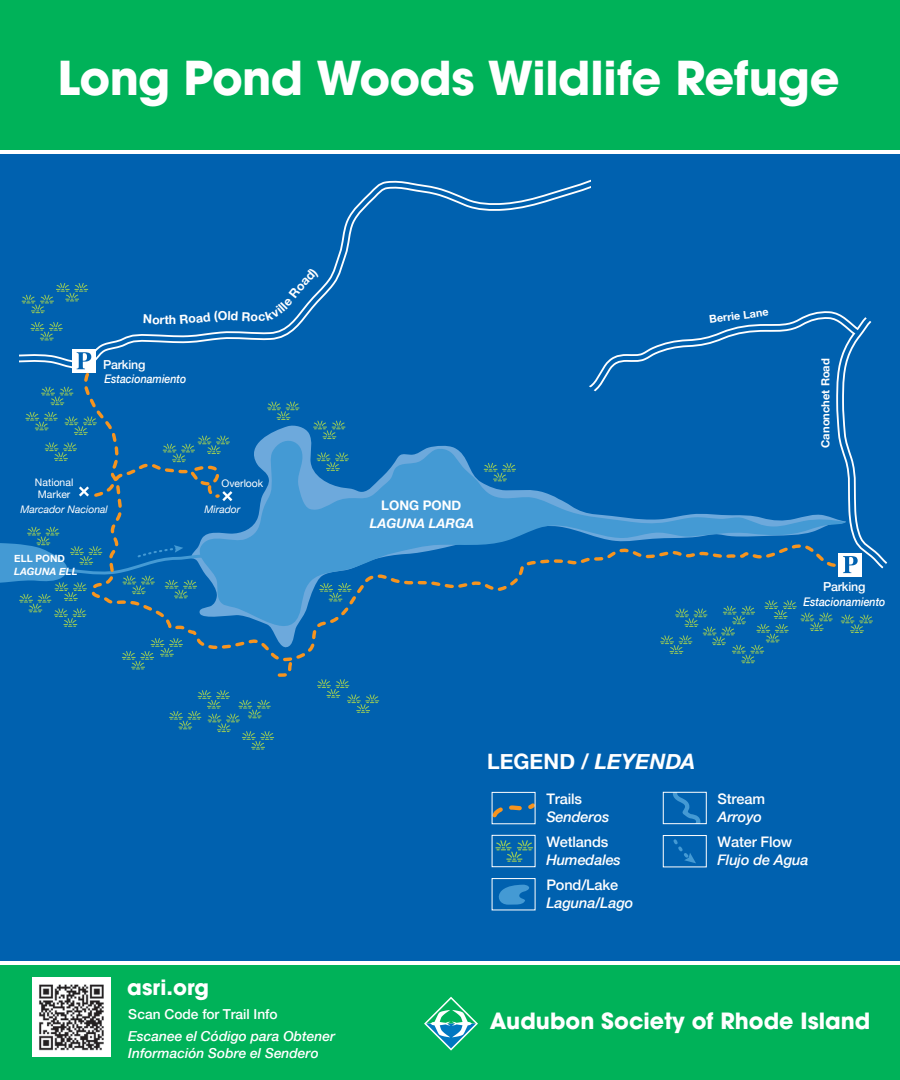
<style>
.page{position:relative;width:900px;height:1080px;background:#0061af}
.page>*{position:absolute;margin:0;border:0;box-sizing:border-box;transform-origin:0 0}
.t1{font:700 46.38px "ITC Avant Garde Pro";letter-spacing:-.015em;color:#fff}
.t2{font:700 22.25px "ITC Avant Garde Pro";color:#fff}
.t3{font:700 21.25px "Helvetica Neue";letter-spacing:.005em;color:#fff}
.t4{font:700 20.88px "ITC Avant Garde Pro";color:#fff}
.t5{font:italic 500 14.5px "Helvetica Neue";letter-spacing:-.01em;color:#fff}
.t6{font:500 14.5px "Helvetica Neue";letter-spacing:-.01em;color:#fff}
.t7{font:italic 500 13.75px/16.2px "Helvetica Neue";color:#fff}
.t8{font:500 13.75px "Helvetica Neue";color:#fff}
.t9{font:italic 700 13.25px "Helvetica Neue";color:#fff}
.t10{font:700 13.25px "Helvetica Neue";color:#fff}
.t11{font:500 12.38px "Helvetica Neue";letter-spacing:-.015em;color:#fff}
.t12{font:700 12.38px "Helvetica Neue";color:#fff}
.t13{font:italic 500 11.88px "Helvetica Neue";color:#fff;scale:.89 1}
.t14{font:700 11.25px "Helvetica Neue";color:#fff}
.t15{font:700 10.88px "Helvetica Neue";color:#fff}
.t16{font:italic 10.38px "Helvetica Neue";color:#fff}
.t17{font:10.38px/11.6px "Helvetica Neue";color:#fff}
.t18{font:italic 700 10.12px "Helvetica Neue";color:#fff}
.t19{font:700 10.12px "Helvetica Neue";color:#fff}
.s1{font-style:italic}
</style>
<div class="page">
<div style="left:0;top:0;width:900px;height:154px;background:#00b259"></div>
<hr style="left:0;top:150px;width:900px;height:4px;background:#fff">
<div style="left:0;top:964px;width:900px;height:116px;background:#00b259"></div>
<hr style="left:0;top:961px;width:900px;height:4px;background:#fff">
<svg style="left:131px;top:666px;width:14px;height:4px"></svg>
<svg style="left:169px;top:690px;width:105px;height:60px"></svg>
<svg style="left:317px;top:679px;width:62px;height:34px"></svg>
<svg style="left:846px;top:614px;width:27px;height:19px"></svg>
<svg style="left:41px;top:386px;width:32px;height:19px"></svg>
<svg style="left:19px;top:179px;width:572px;height:190px"></svg>
<div style="left:72px;top:349px;width:24px;height:24px;background:#fff"></div>
<svg style="left:77px;top:352px;width:14px;height:17px"></svg>
<svg style="left:84px;top:372px;width:681px;height:294px"></svg>
<svg style="left:274px;top:659px;width:21px;height:18px"></svg>
<svg style="left:196px;top:434px;width:650px;height:211px"></svg>
<svg style="left:26px;top:411px;width:209px;height:93px"></svg>
<svg style="left:0;top:526px;width:217px;height:101px"></svg>
<svg style="left:565px;top:299px;width:323px;height:286px"></svg>
<img style="left:32px;top:978px;width:79px;height:79px">
<svg style="left:424px;top:996px;width:54px;height:55px"></svg>
<svg style="left:496px;top:840px;width:37px;height:22px"></svg>
<div style="left:492px;top:835px;width:44px;height:32px;border:1px solid #fff"></div>
<div style="left:492px;top:878px;width:44px;height:32px;border:1px solid #fff"></div>
<svg style="left:491px;top:798px;width:43px;height:23px"></svg>
<svg style="left:498px;top:885px;width:31px;height:20px"></svg>
<svg style="left:673px;top:794px;width:28px;height:28px"></svg>
<div style="left:663px;top:792px;width:44px;height:32px;border:1px solid #fff"></div>
<div style="left:663px;top:835px;width:44px;height:32px;border:1px solid #fff"></div>
<svg style="left:673px;top:839px;width:23px;height:24px"></svg>
<div style="left:492px;top:792px;width:44px;height:32px;border:1px solid #fff"></div>
<svg style="left:144px;top:314px;width:25px;height:10px"></svg>
<svg style="left:180px;top:311px;width:38px;height:13px"></svg>
<svg style="left:228px;top:311px;width:22px;height:10px"></svg>
<svg style="left:258px;top:267px;width:61px;height:54px"></svg>
<h1 class="t1" style="left:58px;top:47px;width:784px">Long Pond Woods Wildlife Refuge</h1>
<p class="t11" style="left:103px;top:354px;width:44px">Parking</p>
<p class="t12" style="left:169px;top:310px;width:9px">h</p>
<p class="t12" style="left:218px;top:306px;width:11px">O</p>
<p class="t12" style="left:251px;top:307px;width:9px">o</p>
<p class="t13" style="left:104px;top:368px;width:94px">Estacionamiento</p>
<p class="t17" style="left:35px;top:477px;width:40px">National<br>Marker</p>
<p class="t16" style="left:20px;top:502px;width:89px">Marcador Nacional</p>
<p class="t19" style="left:14px;top:550px;width:52px">ELL POND</p>
<p class="t18" style="left:14px;top:564px;width:65px">LAGUNA ELL</p>
<p class="t17" style="left:222px;top:478px;width:43px">Overlook</p>
<p class="t16" style="left:205px;top:502px;width:37px">Mirador</p>
<p class="t10" style="left:381px;top:495px;width:82px">LONG POND</p>
<p class="t9" style="left:370px;top:513px;width:106px">LAGUNA LARGA</p>
<p class="t15" style="left:708px;top:311px;width:61px;rotate:-8deg">Berrie Lane</p>
<p class="t14" style="left:817px;top:448px;width:91px;rotate:-90deg">Canonchet Road</p>
<p class="t11" style="left:823px;top:577px;width:44px">Parking</p>
<p class="t13" style="left:804px;top:591px;width:94px">Estacionamiento</p>
<h3 class="t4" style="left:127px;top:973px;width:83px">asri.org</h3>
<p class="t8" style="left:128px;top:1003px;width:151px">Scan Code for Trail Info</p>
<p class="t7" style="left:128px;top:1027px;width:208px">Escanee el Código para Obtener<br>Información Sobre el Sendero</p>
<h3 class="t3" style="left:487px;top:744px;width:210px">LEGEND / <span class="s1">LEYENDA</span></h3>
<p class="t6" style="left:546px;top:787px;width:37px">Trails</p>
<p class="t6" style="left:718px;top:787px;width:49px">Stream</p>
<p class="t6" style="left:718px;top:830px;width:76px">Water Flow</p>
<p class="t5" style="left:546px;top:847px;width:76px">Humedales</p>
<p class="t5" style="left:546px;top:891px;width:89px">Laguna/Lago</p>
<p class="t5" style="left:546px;top:804px;width:65px">Senderos</p>
<p class="t5" style="left:718px;top:804px;width:46px">Arroyo</p>
<p class="t5" style="left:718px;top:848px;width:93px">Flujo de Agua</p>
<p class="t6" style="left:546px;top:830px;width:64px">Wetlands</p>
<p class="t6" style="left:546px;top:873px;width:73px">Pond/Lake</p>
<h2 class="t2" style="left:490px;top:1006px;width:382px">Audubon Society of Rhode Island</h2>
</div>
